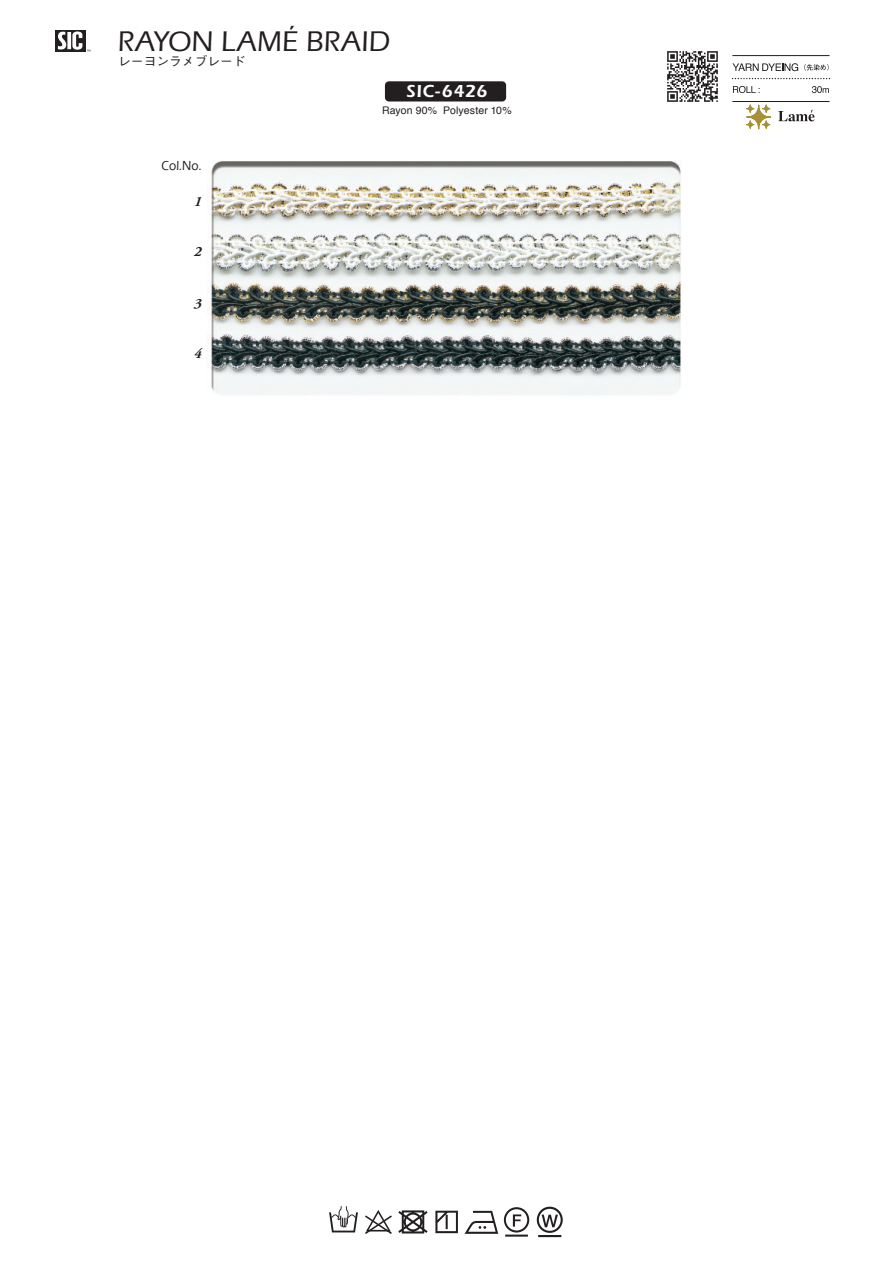
<style>
.page{position:relative;width:893px;height:1263px;background:#fff}
.page>*{position:absolute;margin:0;border:0;box-sizing:border-box;transform-origin:0 0}
.t1{font:500 29.25px "Eras ITC";color:#231f20}
.t2{font:600 18px "ITC Eras Std";letter-spacing:.035em;color:#fff}
.t3{font:italic 700 14.25px "Adobe Garamond Pro";color:#231f20}
.t4{font:500 13.5px "Eras ITC";color:#231f20;scale:.9 1}
.t5{font:500 12.75px "Gothic BBB";color:#231f20}
.t6{font:10.5px "Helvetica";letter-spacing:.01em;color:#231f20}
</style>
<div class="page">
<img style="left:210px;top:161px;width:471px;height:234px">
<svg style="left:55px;top:30px;width:30px;height:21px"></svg>
<svg style="left:58px;top:32px;width:8px;height:17px"></svg>
<svg style="left:67px;top:32px;width:4px;height:17px"></svg>
<svg style="left:72px;top:32px;width:18px;height:19px"></svg>
<svg style="left:435px;top:1211px;width:23px;height:22px"></svg>
<svg style="left:365px;top:1210px;width:27px;height:24px"></svg>
<svg style="left:398px;top:1210px;width:30px;height:23px"></svg>
<svg style="left:537px;top:1207px;width:26px;height:30px"></svg>
<svg style="left:465px;top:1211px;width:33px;height:23px"></svg>
<svg style="left:329px;top:1206px;width:29px;height:26px"></svg>
<svg style="left:504px;top:1207px;width:25px;height:29px"></svg>
<div style="left:385px;top:81px;width:121px;height:21px;background:#231f20;border-radius:4px"></div>
<img style="left:667px;top:51px;width:51px;height:51px">
<hr style="left:732px;top:55px;width:98px;height:1px;background:#231f20">
<svg style="left:732px;top:78px;width:98px;height:1px"></svg>
<svg style="left:732px;top:63px;width:66px;height:8px"></svg>
<svg style="left:804px;top:64px;width:25px;height:7px"></svg>
<svg style="left:733px;top:86px;width:27px;height:7px"></svg>
<hr style="left:732px;top:101px;width:98px;height:1px;background:#231f20">
<svg style="left:812px;top:86px;width:17px;height:7px"></svg>
<div style="left:750px;top:105px;width:17px;height:24px;background:#fff;border:1px solid #a79137;border-radius:50%"></div>
<svg style="left:751px;top:105px;width:16px;height:24px"></svg>
<div style="left:750px;top:105px;width:17px;height:24px;border:1px solid #a79137;border-radius:50%"></div>
<div style="left:746px;top:109px;width:25px;height:16px;background:#fff;border:1px solid #a79137;border-radius:50%"></div>
<svg style="left:747px;top:109px;width:24px;height:16px"></svg>
<div style="left:746px;top:109px;width:25px;height:16px;border:1px solid #a79137;border-radius:50%"></div>
<div style="left:747px;top:105px;width:6px;height:8px;background:#fff;border:1px solid #a79137;border-radius:50%"></div>
<div style="left:748px;top:105px;width:5px;height:8px;border:1px solid #a79137;border-radius:50%"></div>
<div style="left:746px;top:106px;width:8px;height:5px;background:#a79137;border-radius:50%"></div>
<div style="left:746px;top:106px;width:8px;height:5px;border:1px solid #a79137;border-radius:50%"></div>
<div style="left:746px;top:122px;width:8px;height:5px;background:#a79137;border-radius:50%"></div>
<div style="left:746px;top:122px;width:8px;height:5px;border:1px solid #a79137;border-radius:50%"></div>
<div style="left:763px;top:105px;width:6px;height:8px;background:#fff;border:1px solid #a79137;border-radius:50%"></div>
<div style="left:764px;top:105px;width:5px;height:8px;border:1px solid #a79137;border-radius:50%"></div>
<div style="left:762px;top:106px;width:8px;height:5px;background:#a79137;border-radius:50%"></div>
<div style="left:762px;top:106px;width:8px;height:5px;border:1px solid #a79137;border-radius:50%"></div>
<div style="left:762px;top:122px;width:8px;height:5px;background:#a79137;border-radius:50%"></div>
<div style="left:762px;top:122px;width:8px;height:5px;border:1px solid #a79137;border-radius:50%"></div>
<svg style="left:778px;top:110px;width:37px;height:11px"></svg>
<h1 class="t1" style="left:118px;top:25px;width:274px">RAYON LAMÉ BRAID</h1>
<p class="t5" style="left:118px;top:54px;width:129px">レーヨンラメブレード</p>
<p class="t4" style="left:161px;top:158px;width:46px">Col.No.</p>
<h3 class="t3" style="left:194px;top:193px;width:9px">1</h3>
<h3 class="t3" style="left:194px;top:243px;width:9px">2</h3>
<h3 class="t3" style="left:194px;top:295px;width:9px">3</h3>
<h3 class="t3" style="left:194px;top:345px;width:9px">4</h3>
<h2 class="t2" style="left:406px;top:81px;width:83px">SIC-6426</h2>
<p class="t6" style="left:382px;top:102px;width:131px">Rayon 90% Polyester 10%</p>
</div>
